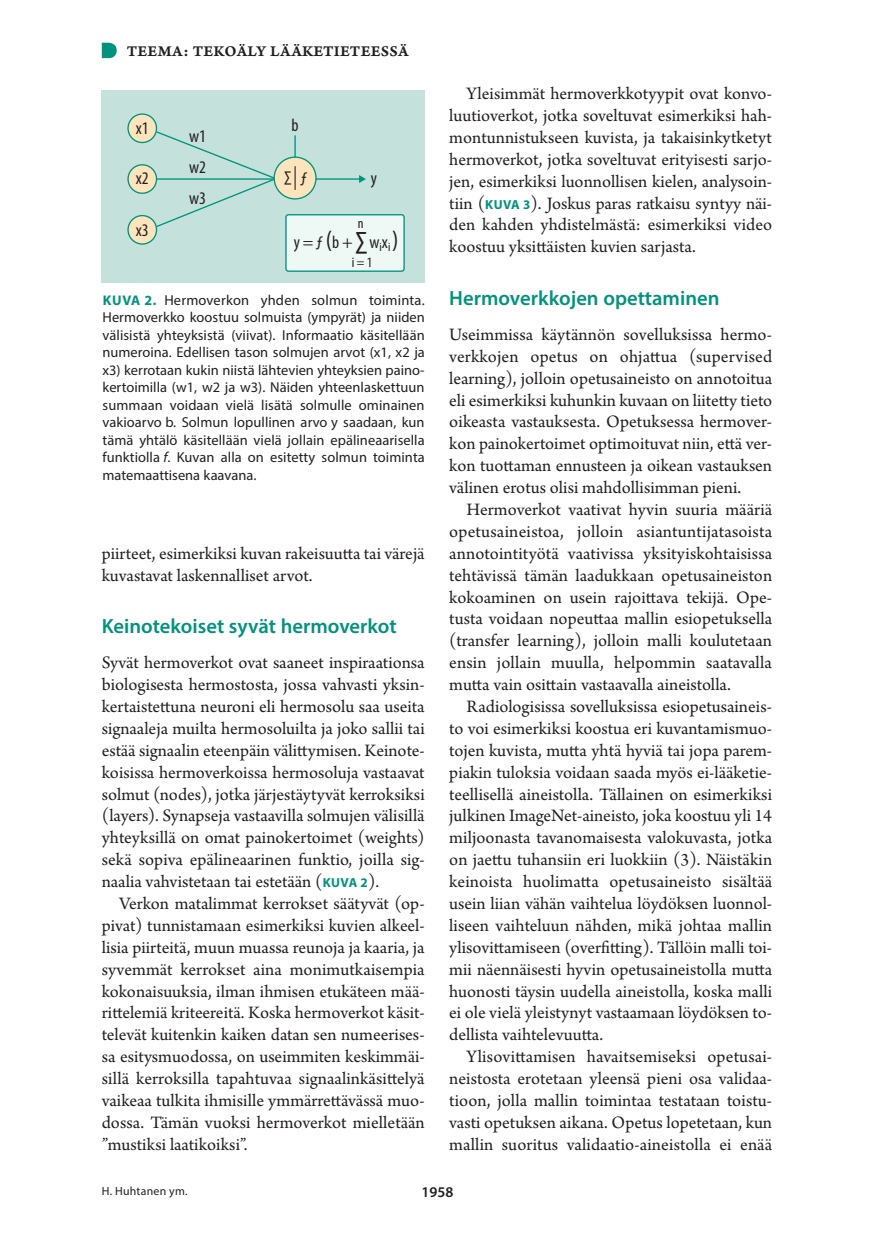
<style>
.page{position:relative;width:874px;height:1241px;background:#fff}
.page>*{position:absolute;margin:0;border:0;box-sizing:border-box;transform-origin:0 0}
.t1{font:condensed 29.22px "Myriad Pro";color:#231f20}
.v1_teema{font:600 20.65px "Myriad Pro";color:#00937d}
.l_ei_sis{font:18.38px/21.9px "Arno Pro";color:#231f20;text-align:justify}
.t2{font:condensed 17.85px/31.2px "Myriad Pro";color:#231f20;text-align:justify}
.vinj{font:15.75px "Arno Pro Smbd Caption";letter-spacing:.015em;color:#231f20}
.t3{font:600 14.88px "Myriad Pro";color:#231f20}
.kt{font:14.35px/17.5px "Myriad Pro";color:#231f20;text-align:justify}
.t4{font:condensed 14.17px "Myriad Pro";color:#231f20}
.Ala{font:11.9px "Myriad Pro";letter-spacing:.02em;color:#231f20}
.s1{font-weight:700;font-size:14px;color:#00937d}
.s2{font-style:italic}
.s3{font-size:24.85px}
.s4{font-family:"Myriad Pro";font-weight:700;font-size:13.12px;color:#00937d}
</style>
<div class="page">
<div style="left:101px;top:90px;width:323px;height:193px;background:#c5e1dc"></div>
<div style="left:286px;top:215px;width:118px;height:56px;background:#eef8f4;border-radius:3px"></div>
<div style="left:285px;top:214px;width:119px;height:58px;border:1px solid #00937d;border-radius:3px"></div>
<svg style="left:155px;top:131px;width:124px;height:96px"></svg>
<div style="left:128px;top:114px;width:28px;height:28px;background:#fee4bc;border-radius:50%"></div>
<div style="left:127px;top:113px;width:30px;height:30px;border:1px solid #00937d;border-radius:50%"></div>
<div style="left:128px;top:165px;width:28px;height:28px;background:#fee4bc;border-radius:50%"></div>
<div style="left:127px;top:164px;width:30px;height:30px;border:1px solid #00937d;border-radius:50%"></div>
<div style="left:128px;top:215px;width:28px;height:29px;background:#fee4bc;border-radius:50%"></div>
<div style="left:127px;top:215px;width:30px;height:30px;border:1px solid #00937d;border-radius:50%"></div>
<hr style="left:156px;top:178px;width:204px;height:2px;background:#00937d">
<svg style="left:359px;top:175px;width:7px;height:8px"></svg>
<div style="left:274px;top:157px;width:42px;height:42px;background:#fee4bc;border-radius:50%"></div>
<div style="left:273px;top:156px;width:43px;height:43px;border:1px solid #00937d;border-radius:50%"></div>
<svg style="left:294px;top:166px;width:1px;height:24px"></svg>
<svg style="left:294px;top:135px;width:1px;height:22px"></svg>
<svg style="left:102px;top:43px;width:15px;height:15px"></svg>
<p class="vinj" style="left:127px;top:41px;width:283px">TEEMA: TEKOÄLY LÄÄKETIETEESSÄ</p>
<p class="t2" style="left:136px;top:112px;width:14px">x1</p>
<p class="t2" style="left:136px;top:162px;width:14px">x2</p>
<p class="t2" style="left:189px;top:120px;width:18px">w1 w2 w3</p>
<p class="t2" style="left:291px;top:109px;width:9px">b</p>
<p class="t2" style="left:284px;top:161px;width:8px">∑</p>
<p class="t2" style="left:371px;top:162px;width:8px">y</p>
<p class="t2" style="left:300px;top:162px;width:8px">ƒ</p>
<p class="t4" style="left:358px;top:214px;width:7px">n</p>
<p class="t4" style="left:352px;top:253px;width:22px">i = 1</p>
<p class="kt" style="left:102px;top:291px;width:324px"><span class="s1">KUVA 2.</span> Hermoverkon yhden solmun toiminta.<br>Hermoverkko koostuu solmuista (ympyrät) ja niiden välisistä yhteyksistä (viivat). Informaatio käsitellään numeroina. Edellisen tason solmujen arvot (x1, x2 ja x3) kerrotaan kukin niistä lähtevien yhteyksien paino&shy;kertoimilla (w1, w2 ja w3). Näiden yhteenlaskettuun summaan voidaan vielä lisätä solmulle ominainen vakioarvo b. Solmun lopullinen arvo y saadaan, kun tämä yhtälö käsitellään vielä jollain epälineaarisella funktiolla <span class="s2">f</span>. Kuvan alla on esitetty solmun toiminta matemaattisena kaavana.</p>
<p class="t2" style="left:136px;top:214px;width:14px">x3</p>
<p class="t2" style="left:294px;top:226px;width:106px">y = ƒ <span class="s3">(</span>b + w<sub>i</sub>x<sub>i</sub> <span class="s3">)</span></p>
<p class="t1" style="left:355px;top:224px;width:13px">∑</p>
<p class="l_ei_sis" style="left:102px;top:543px;width:324px">piirteet, esimerkiksi kuvan rakeisuutta tai värejä kuvastavat laskennalliset arvot.</p>
<p class="v1_teema" style="left:102px;top:613px;width:296px">Keinotekoiset syvät hermoverkot</p>
<p class="l_ei_sis" style="left:102px;top:652px;width:324px">Syvät hermoverkot ovat saaneet inspiraationsa biologisesta hermostosta, jossa vahvasti yksin&shy;kertaistettuna neuroni eli hermosolu saa useita signaaleja muilta hermosoluilta ja joko sallii tai estää signaalin eteenpäin välittymisen. Keinote&shy;koisissa hermoverkoissa hermosoluja vastaavat solmut (nodes), jotka järjestäytyvät kerroksiksi (layers). Synapseja vastaavilla solmujen välisillä yhteyksillä on omat painokertoimet (weights) sekä sopiva epälineaarinen funktio, joilla sig&shy;naalia vahvistetaan tai estetään (<span class="s4">KUVA 2</span>).</p>
<p class="l_ei_sis" style="left:102px;top:893px;width:324px;text-indent:17px">Verkon matalimmat kerrokset säätyvät (op&shy;pivat) tunnistamaan esimerkiksi kuvien alkeel&shy;lisia piirteitä, muun muassa reunoja ja kaaria, ja syvemmät kerrokset aina monimutkaisempia kokonaisuuksia, ilman ihmisen etukäteen mää&shy;rittelemiä kriteereitä. Koska hermoverkot käsit&shy;televät kuitenkin kaiken datan sen numeerises&shy;sa esitysmuodossa, on useimmiten keskimmäi&shy;sillä kerroksilla tapahtuvaa signaalinkäsittelyä vaikeaa tulkita ihmisille ymmärrettävässä muo&shy;dossa. Tämän vuoksi hermoverkot mielletään ”mustiksi laatikoiksi”.</p>
<p class="l_ei_sis" style="left:449px;top:84px;width:324px;text-indent:17px">Yleisimmät hermoverkkotyypit ovat konvo&shy;luutioverkot, jotka soveltuvat esimerkiksi hah&shy;montunnistukseen kuvista, ja takaisinkytketyt hermoverkot, jotka soveltuvat erityisesti sarjo&shy;jen, esimerkiksi luonnollisen kielen, analysoin&shy;tiin (<span class="s4">KUVA 3</span>). Joskus paras ratkaisu syntyy näi&shy;den kahden yhdistelmästä: esimerkiksi video koostuu yksittäisten kuvien sarjasta.</p>
<p class="v1_teema" style="left:449px;top:285px;width:271px">Hermoverkkojen opettaminen</p>
<p class="l_ei_sis" style="left:449px;top:324px;width:324px">Useimmissa käytännön sovelluksissa hermo&shy;verkkojen opetus on ohjattua (supervised learning), jolloin opetusaineisto on annotoitua eli esimerkiksi kuhunkin kuvaan on liitetty tieto oikeasta vastauksesta. Opetuksessa hermover&shy;kon painokertoimet optimoituvat niin, että ver&shy;kon tuottaman ennusteen ja oikean vastauksen välinen erotus olisi mahdollisimman pieni.</p>
<p class="l_ei_sis" style="left:449px;top:499px;width:324px;text-indent:17px">Hermoverkot vaativat hyvin suuria määriä opetusaineistoa, jolloin asiantuntijatasoista annotointityötä vaativissa yksityiskohtaisissa tehtävissä tämän laadukkaan opetusaineiston kokoaminen on usein rajoittava tekijä. Ope&shy;tusta voidaan nopeuttaa mallin esiopetuksella (transfer learning), jolloin malli koulutetaan ensin jollain muulla, helpommin saatavalla mutta vain osittain vastaavalla aineistolla.</p>
<p class="l_ei_sis" style="left:449px;top:696px;width:324px;text-indent:17px">Radiologisissa sovelluksissa esiopetusaineis&shy;to voi esimerkiksi koostua eri kuvantamismuo&shy;tojen kuvista, mutta yhtä hyviä tai jopa parem&shy;piakin tuloksia voidaan saada myös ei-lääketie&shy;teellisellä aineistolla. Tällainen on esimerkiksi julkinen ImageNet-aineisto, joka koostuu yli 14 miljoonasta tavanomaisesta valokuvasta, jotka on jaettu tuhansiin eri luokkiin (3). Näistäkin keinoista huolimatta opetusaineisto sisältää usein liian vähän vaihtelua löydöksen luonnol&shy;liseen vaihteluun nähden, mikä johtaa mallin ylisovittamiseen (overfitting). Tällöin malli toi&shy;mii näennäisesti hyvin opetusaineistolla mutta huonosti täysin uudella aineistolla, koska malli ei ole vielä yleistynyt vastaamaan löydöksen to&shy;dellista vaihtelevuutta.</p>
<p class="l_ei_sis" style="left:449px;top:1046px;width:324px;text-indent:17px">Ylisovittamisen havaitsemiseksi opetusai&shy;neistosta erotetaan yleensä pieni osa validaa&shy;tioon, jolla mallin toimintaa testataan toistu&shy;vasti opetuksen aikana. Opetus lopetetaan, kun mallin suoritus validaatio-aineistolla ei enää</p>
<p class="Ala" style="left:102px;top:1183px;width:87px">H. Huhtanen ym.</p>
<p class="t3" style="left:421px;top:1182px;width:33px">1958</p>
</div>
